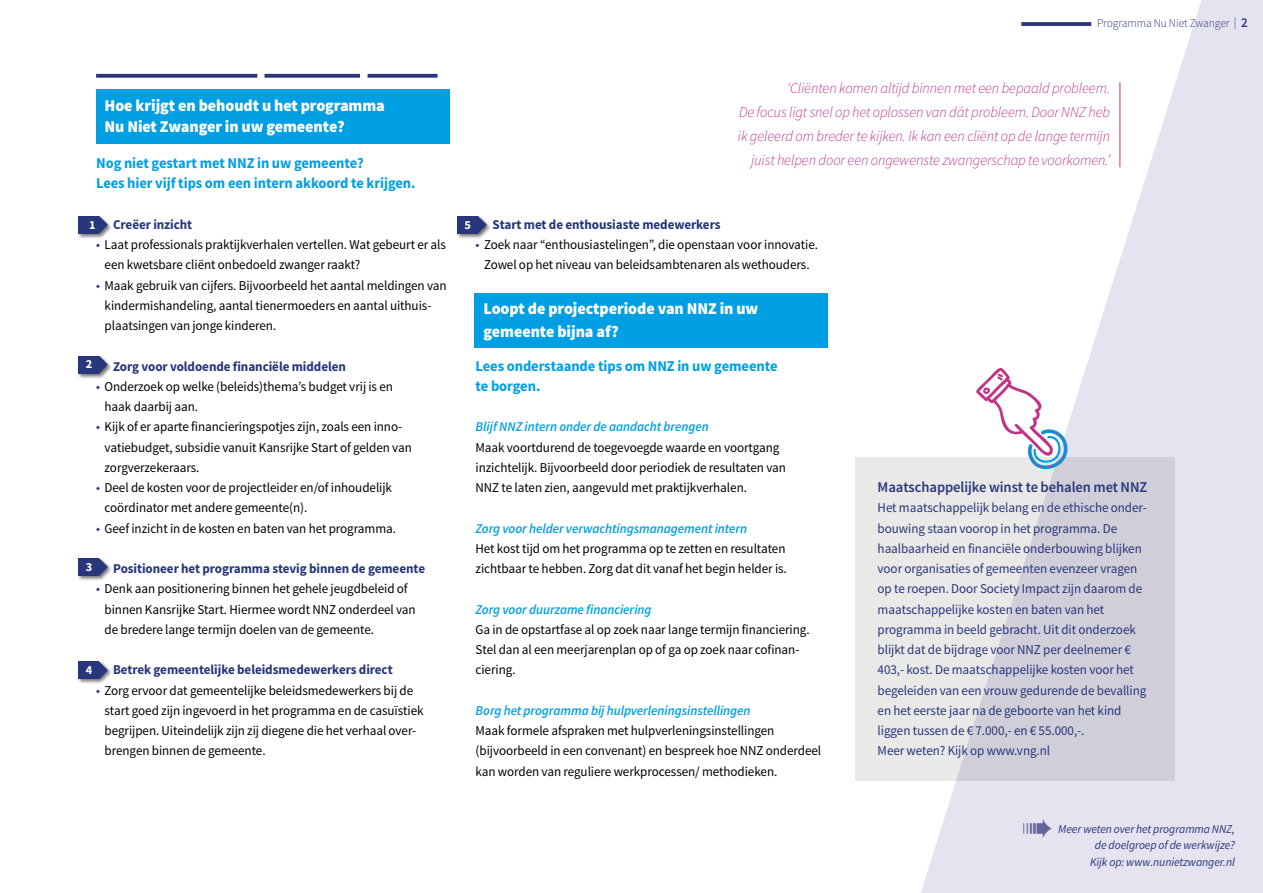
<style>
.page{position:relative;width:1263px;height:893px;background:#fff}
.page>*{position:absolute;margin:0;border:0;box-sizing:border-box;transform-origin:0 0}
.t1{font:900 16.5px/21px "Source Sans Pro";letter-spacing:-.005em;color:#fff}
.t2{font:italic 300 15px/24px "Source Sans Pro";letter-spacing:-.005em;color:#c23387;text-align:right}
.t3{font:700 15px/20.2px "Source Sans Pro";letter-spacing:-.005em;color:#009fe3}
.t4{font:600 15px "Source Sans Pro";letter-spacing:-.005em;color:#28367b}
.t5{font:13.5px/20.2px "Source Sans Pro";letter-spacing:-.005em;color:#000}
.t6{font:13.5px/20.2px "Source Sans Pro";letter-spacing:-.005em;color:#28367b}
.t7{font:700 13.5px "Source Sans Pro";letter-spacing:-.005em;color:#28367b}
.t8{font:italic 600 13.5px "Source Sans Pro";letter-spacing:-.005em;color:#009fe3}
.t9{font:700 12.3px "Source Sans Pro";color:#fff}
.t10{font:italic 12px/16.5px "Source Sans Pro";letter-spacing:-.005em;color:#28367b;text-align:right}
.t11{font:300 12px "Source Sans Pro";letter-spacing:-.005em;color:#28367b;scale:.96 1}
.s1{font-weight:600;font-size:13.5px}
.s2{color:#28367b}
</style>
<div class="page">
<svg style="left:921px;top:0;width:342px;height:893px;fill:#e4e3ef"></svg>
<hr style="left:1021px;top:22px;width:70px;height:4px;background:#344182">
<svg style="left:96px;top:74px;width:161px;height:4px"></svg>
<svg style="left:264px;top:74px;width:96px;height:4px"></svg>
<svg style="left:368px;top:74px;width:69px;height:4px"></svg>
<div style="left:96px;top:90px;width:354px;height:54px;background:#009fe3"></div>
<div style="left:474px;top:293px;width:354px;height:54px;background:#009fe3"></div>
<div style="left:77px;top:215px;width:36px;height:24px;background:#000;opacity:.56"></div>
<svg style="left:99px;top:216px;width:9px;height:18px"></svg>
<div style="left:79px;top:216px;width:20px;height:18px;background:#28367b"></div>
<div style="left:77px;top:355px;width:36px;height:24px;background:#000;opacity:.56"></div>
<svg style="left:99px;top:356px;width:9px;height:17px"></svg>
<div style="left:79px;top:356px;width:20px;height:17px;background:#28367b"></div>
<div style="left:456px;top:215px;width:36px;height:24px;background:#000;opacity:.56"></div>
<svg style="left:478px;top:216px;width:9px;height:18px"></svg>
<div style="left:457px;top:216px;width:21px;height:18px;background:#28367b"></div>
<div style="left:77px;top:660px;width:36px;height:25px;background:#000;opacity:.56"></div>
<svg style="left:99px;top:662px;width:9px;height:17px"></svg>
<div style="left:79px;top:662px;width:20px;height:17px;background:#28367b"></div>
<div style="left:77px;top:557px;width:36px;height:24px;background:#000;opacity:.56"></div>
<svg style="left:99px;top:558px;width:9px;height:18px"></svg>
<div style="left:79px;top:558px;width:20px;height:18px;background:#28367b"></div>
<svg style="left:855px;top:457px;width:319px;height:324px;background:#dbdbe0"></svg>
<svg style="left:976px;top:366px;width:94px;height:105px"></svg>
<hr style="left:1120px;top:82px;width:1px;height:85px;background:#c23387">
<svg style="left:1023px;top:819px;width:29px;height:19px"></svg>
<p class="t11" style="left:1097px;top:16px;width:158px">Programma Nu Niet Zwanger | <span class="s1">2</span></p>
<p class="t1" style="left:105px;top:95px;width:282px">Hoe krijgt en behoudt u het programma<br>Nu Niet Zwanger in uw gemeente?</p>
<p class="t3" style="left:96px;top:153px;width:321px">Nog niet gestart met NNZ in uw gemeente?<br>Lees hier vijf tips om een intern akkoord te krijgen.</p>
<p class="t7" style="left:113px;top:216px;width:81px">Creëer inzicht</p>
<p class="t5" style="left:105px;top:235px;width:343px;text-indent:-8px"><span class="s2">◆</span> Laat professionals praktijkverhalen vertellen. Wat gebeurt er als een kwetsbare cliënt onbedoeld zwanger raakt?</p>
<p class="t5" style="left:105px;top:275px;width:343px;text-indent:-8px"><span class="s2">◆</span> Maak gebruik van cijfers. Bijvoorbeeld het aantal meldingen van kindermishandeling, aantal tienermoeders en aantal uithuis&shy;plaatsingen van jonge kinderen.</p>
<p class="t7" style="left:113px;top:357px;width:234px">Zorg voor voldoende financiële middelen</p>
<p class="t5" style="left:105px;top:376px;width:290px;text-indent:-8px"><span class="s2">◆</span> Onderzoek op welke (beleids)thema’s budget vrij is en haak daarbij aan.</p>
<p class="t5" style="left:105px;top:417px;width:309px;text-indent:-8px"><span class="s2">◆</span> Kijk of er aparte financieringspotjes zijn, zoals een inno&shy;vatiebudget, subsidie vanuit Kansrijke Start of gelden van zorgverzekeraars.</p>
<p class="t5" style="left:105px;top:478px;width:289px;text-indent:-8px"><span class="s2">◆</span> Deel de kosten voor de projectleider en/of inhoudelijk coördinator met andere gemeente(n).</p>
<p class="t5" style="left:96px;top:518px;width:301px"><span class="s2">◆</span> Geef inzicht in de kosten en baten van het programma.</p>
<p class="t7" style="left:113px;top:560px;width:313px">Positioneer het programma stevig binnen de gemeente</p>
<p class="t5" style="left:105px;top:579px;width:313px;text-indent:-8px"><span class="s2">◆</span> Denk aan positionering binnen het gehele jeugdbeleid of binnen Kansrijke Start. Hiermee wordt NNZ onderdeel van de bredere lange termijn doelen van de gemeente.</p>
<p class="t7" style="left:113px;top:661px;width:281px">Betrek gemeentelijke beleidsmedewerkers direct</p>
<p class="t5" style="left:105px;top:680px;width:321px;text-indent:-8px"><span class="s2">◆</span> Zorg ervoor dat gemeentelijke beleidsmedewerkers bij de start goed zijn ingevoerd in het programma en de casuïstiek begrijpen. Uiteindelijk zijn zij diegene die het verhaal over&shy;brengen binnen de gemeente.</p>
<p class="t9" style="left:89px;top:217px;width:8px">1</p>
<p class="t9" style="left:86px;top:356px;width:8px">2</p>
<p class="t9" style="left:86px;top:559px;width:8px">3</p>
<p class="t9" style="left:86px;top:662px;width:8px">4</p>
<p class="t2" style="left:738px;top:76px;width:374px">‘Cliënten komen altijd binnen met een bepaald probleem.<br>De focus ligt snel op het oplossen van dát probleem. Door NNZ heb ik geleerd om breder te kijken. Ik kan een cliënt op de lange termijn juist helpen door een ongewenste zwangerschap te voorkomen.’</p>
<p class="t7" style="left:492px;top:216px;width:229px">Start met de enthousiaste medewerkers</p>
<p class="t5" style="left:475px;top:235px;width:344px;text-align:center"><span class="s2">◆</span> Zoek naar “enthousiastelingen”, die openstaan voor innovatie.<br>Zowel op het niveau van beleidsambtenaren als wethouders.</p>
<p class="t9" style="left:465px;top:217px;width:8px">5</p>
<p class="t1" style="left:483px;top:298px;width:276px;line-height:22.8px">Loopt de projectperiode van NNZ in uw gemeente bijna af?</p>
<p class="t3" style="left:476px;top:356px;width:304px">Lees onderstaande tips om NNZ in uw gemeente te borgen.</p>
<p class="t8" style="left:476px;top:418px;width:235px">Blijf NNZ intern onder de aandacht brengen</p>
<p class="t5" style="left:476px;top:437px;width:312px">Maak voortdurend de toegevoegde waarde en voortgang inzichtelijk. Bijvoorbeeld door periodiek de resultaten van<br>NNZ te laten zien, aangevuld met praktijkverhalen.</p>
<p class="t8" style="left:476px;top:520px;width:273px">Zorg voor helder verwachtingsmanagement intern</p>
<p class="t5" style="left:476px;top:538px;width:313px">Het kost tijd om het programma op te zetten en resultaten zichtbaar te hebben. Zorg dat dit vanaf het begin helder is.</p>
<p class="t8" style="left:476px;top:601px;width:178px">Zorg voor duurzame financiering</p>
<p class="t5" style="left:476px;top:619px;width:336px">Ga in de opstartfase al op zoek naar lange termijn financiering.<br>Stel dan al een meerjarenplan op of ga op zoek naar cofinan&shy;ciering.</p>
<p class="t8" style="left:476px;top:702px;width:277px">Borg het programma bij hulpverleningsinstellingen</p>
<p class="t5" style="left:476px;top:721px;width:347px">Maak formele afspraken met hulpverleningsinstellingen (bijvoorbeeld in een convenant) en bespreek hoe NNZ onderdeel kan worden van reguliere werkprocessen/ methodieken.</p>
<p class="t4" style="left:878px;top:478px;width:271px">Maatschappelijke winst te behalen met NNZ</p>
<p class="t6" style="left:878px;top:498px;width:271px">Het maatschappelijk belang en de ethische onder&shy;bouwing staan voorop in het programma. De haalbaarheid en financiële onderbouwing blijken voor organisaties of gemeenten evenzeer vragen op te roepen. Door Society Impact zijn daarom de maatschappelijke kosten en baten van het programma in beeld gebracht. Uit dit onderzoek blijkt dat de bijdrage voor NNZ per deelnemer € 403,- kost. De maatschappelijke kosten voor het begeleiden van een vrouw gedurende de bevalling en het eerste jaar na de geboorte van het kind liggen tussen de € 7.000,- en € 55.000,-.<br>Meer weten? Kijk op www.vng.nl</p>
<p class="t10" style="left:1058px;top:820px;width:178px">Meer weten over het programma NNZ, de doelgroep of de werkwijze?<br>Kijk op: www.nunietzwanger.nl</p>
</div>
